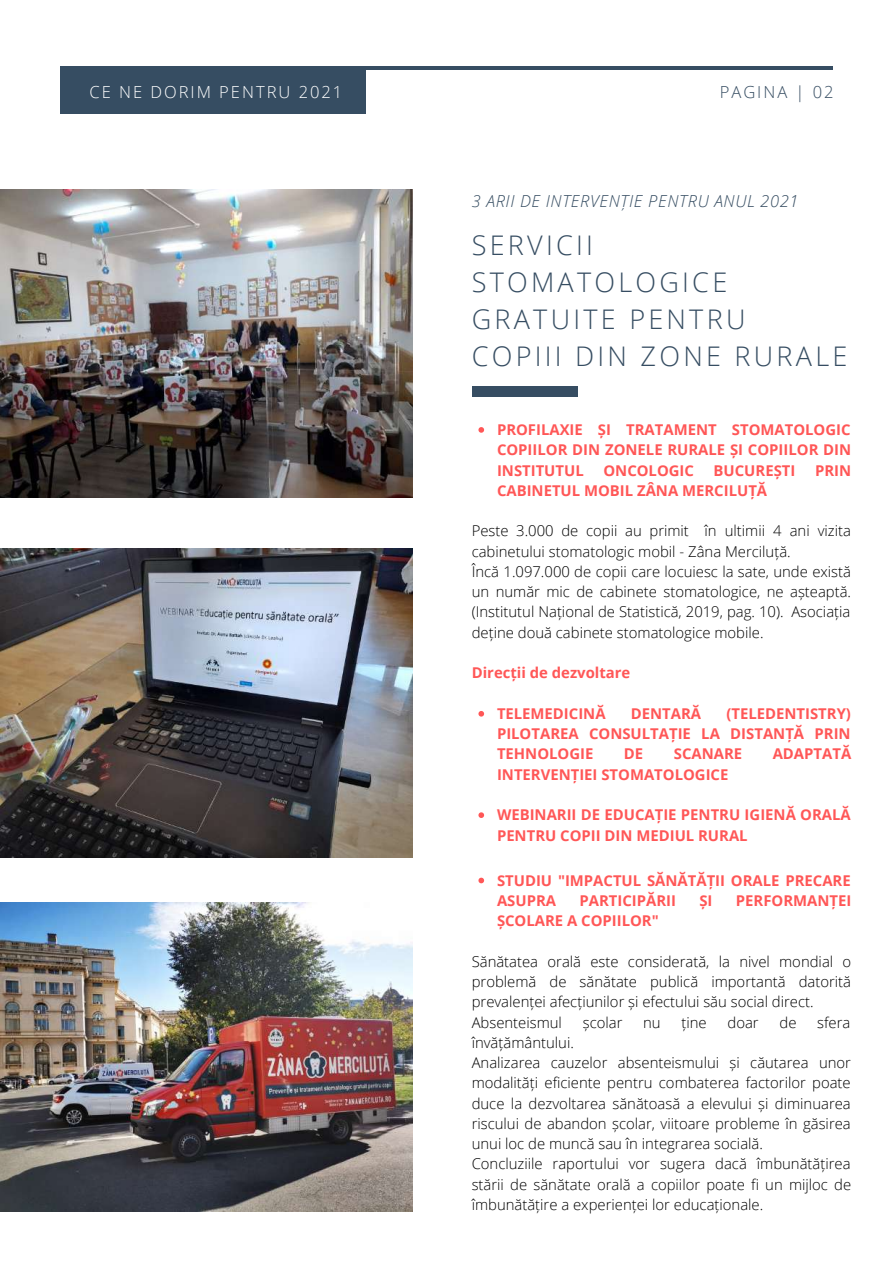
<style>
.page{position:relative;width:894px;height:1264px;background:#fff}
.page>*{position:absolute;margin:0;border:0;box-sizing:border-box;transform-origin:0 0}
.t1{font:300 27px/37.2px "Open Sans";letter-spacing:.12em;color:#364d62}
.t2{font:italic 300 16.5px "Open Sans";letter-spacing:.04em;color:#364d62}
.t3{font:300 16.5px "Open Sans";letter-spacing:.12em;color:#fff}
.t4{font:300 16.5px "Open Sans";letter-spacing:.12em;color:#364d62}
.t5{font:300 14.85px/20.2px "Open Sans";color:#000}
.t6{font:700 14.85px/20.2px "Open Sans";color:#ff5757;text-align:justify}
</style>
<div class="page">
<hr style="left:61px;top:66px;width:771px;height:4px;background:#364d62">
<div style="left:61px;top:66px;width:305px;height:48px;background:#364d62"></div>
<div style="left:471px;top:386px;width:106px;height:10px;background:#364d62"></div>
<svg style="left:478px;top:427px;width:6px;height:6px"></svg>
<svg style="left:478px;top:711px;width:6px;height:5px"></svg>
<svg style="left:478px;top:812px;width:6px;height:6px"></svg>
<svg style="left:478px;top:877px;width:6px;height:6px"></svg>
<img style="left:0;top:189px;width:412px;height:309px">
<img style="left:0;top:549px;width:412px;height:308px">
<img style="left:0;top:902px;width:412px;height:309px">
<p class="t3" style="left:89px;top:80px;width:254px">CE NE DORIM PENTRU 2021</p>
<p class="t4" style="left:719px;top:80px;width:115px">PAGINA | 02</p>
<p class="t2" style="left:471px;top:189px;width:328px">3 ARII DE INTERVENȚIE PENTRU ANUL 2021</p>
<h1 class="t1" style="left:471px;top:225px;width:377px">SERVICII<br>STOMATOLOGICE<br>GRATUITE PENTRU<br>COPIII DIN ZONE RURALE</h1>
<p class="t6" style="left:497px;top:419px;width:355px">PROFILAXIE ȘI TRATAMENT STOMATOLOGIC COPIILOR DIN ZONELE RURALE ȘI COPIILOR DIN INSTITUTUL</p>
<p class="t6" style="left:603px;top:459px;width:92px">ONCOLOGIC</p>
<p class="t6" style="left:713px;top:459px;width:83px">BUCUREȘTI</p>
<p class="t6" style="left:814px;top:459px;width:38px">PRIN</p>
<p class="t6" style="left:497px;top:480px;width:271px">CABINETUL MOBIL ZÂNA MERCILUȚĂ</p>
<p class="t5" style="left:471px;top:520px;width:381px">Peste 3.000 de copii au primit în ultimii 4 ani vizita cabinetului stomatologic mobil - Zâna Merciluță.<br>Încă 1.097.000 de copii care locuiesc la sate, unde există un număr mic de cabinete stomatologice, ne așteaptă. (Institutul Național de Statistică, 2019, pag. 10). Asociația deține două cabinete stomatologice mobile.</p>
<p class="t6" style="left:471px;top:662px;width:160px">Direcții de dezvoltare</p>
<p class="t6" style="left:497px;top:703px;width:110px">TELEMEDICINĂ</p>
<p class="t6" style="left:630px;top:703px;width:72px">DENTARĂ</p>
<p class="t6" style="left:497px;top:703px;width:355px;text-indent:229px">(TELEDENTISTRY)<br>PILOTAREA CONSULTAȚIE LA DISTANȚĂ PRIN TEHNOLOGIE</p>
<p class="t6" style="left:623px;top:743px;width:21px">DE</p>
<p class="t6" style="left:673px;top:743px;width:70px">SCANARE</p>
<p class="t6" style="left:772px;top:743px;width:80px">ADAPTATĂ</p>
<p class="t6" style="left:497px;top:763px;width:233px">INTERVENȚIEI STOMATOLOGICE</p>
<p class="t6" style="left:497px;top:804px;width:355px">WEBINARII DE EDUCAȚIE PENTRU IGIENĂ ORALĂ<br>PENTRU COPII DIN MEDIUL RURAL</p>
<p class="t6" style="left:497px;top:869px;width:355px">STUDIU "IMPACTUL SĂNĂTĂȚII ORALE PRECARE<br>ASUPRA</p>
<p class="t6" style="left:579px;top:890px;width:98px">PARTICIPĂRII</p>
<p class="t6" style="left:699px;top:890px;width:15px">ȘI</p>
<p class="t6" style="left:735px;top:890px;width:117px">PERFORMANȚEI</p>
<p class="t6" style="left:497px;top:910px;width:163px">ȘCOLARE A COPIILOR"</p>
<p class="t5" style="left:471px;top:950px;width:381px">Sănătatea orală este considerată, la nivel mondial o problemă de sănătate publică importantă datorită prevalenței afecțiunilor și efectului său social direct.<br>Absenteismul</p>
<p class="t5" style="left:582px;top:1011px;width:41px">școlar</p>
<p class="t5" style="left:643px;top:1011px;width:19px">nu</p>
<p class="t5" style="left:681px;top:1011px;width:27px">ține</p>
<p class="t5" style="left:727px;top:1011px;width:33px">doar</p>
<p class="t5" style="left:779px;top:1011px;width:18px">de</p>
<p class="t5" style="left:817px;top:1011px;width:35px">sfera</p>
<p class="t5" style="left:471px;top:1031px;width:381px">învățământului.<br>Analizarea cauzelor absenteismului și căutarea unor modalități eficiente pentru combaterea factorilor poate duce la dezvoltarea sănătoasă a elevului și diminuarea riscului de abandon școlar, viitoare probleme în găsirea unui loc de muncă sau în integrarea socială.<br>Concluziile raportului vor sugera dacă îmbunătățirea stării de sănătate orală a copiilor poate fi un mijloc de îmbunătățire a experienței lor educaționale.</p>
</div>
